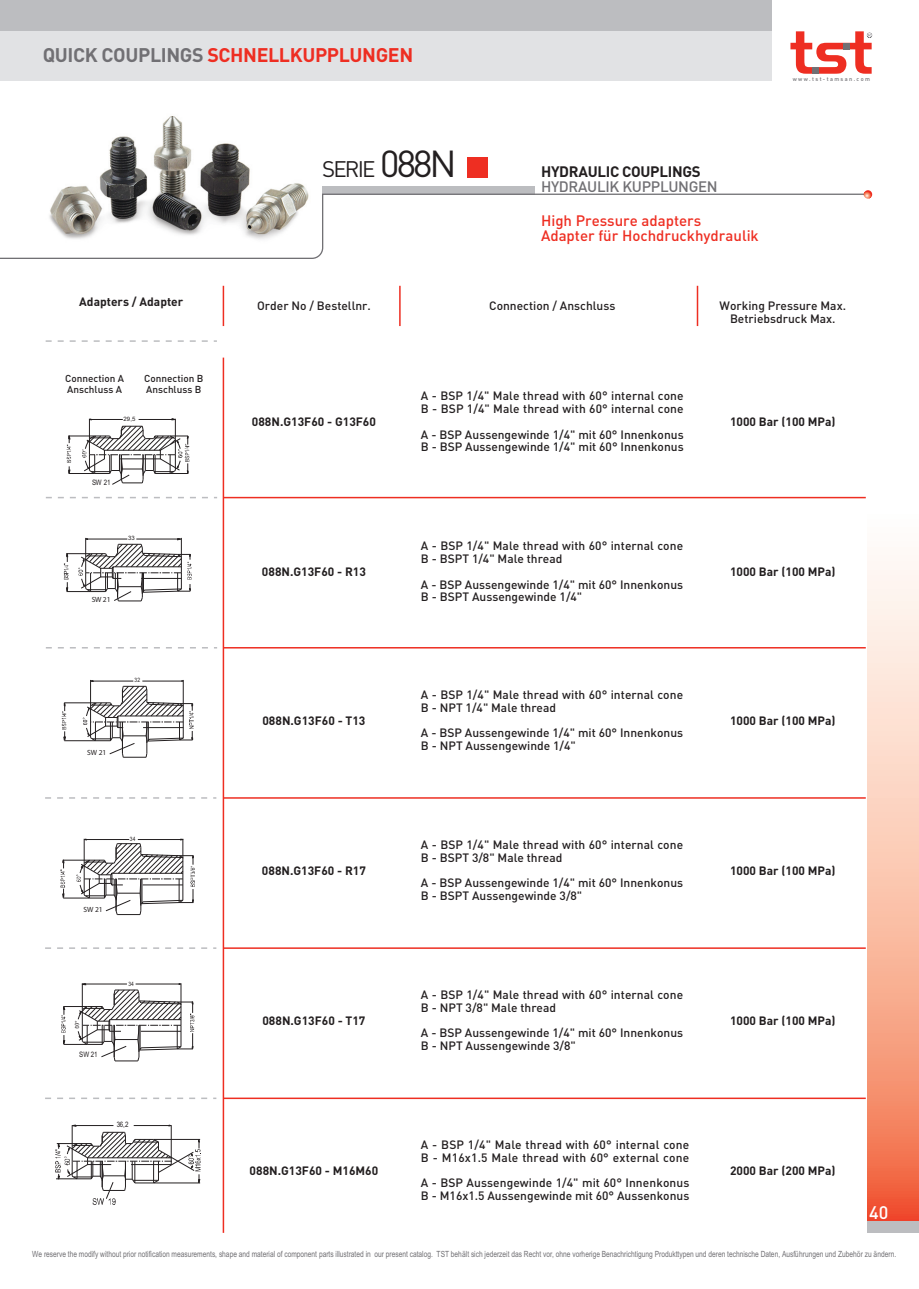
<style>
.page{position:relative;width:919px;height:1289px;background:#fff}
.page>*{position:absolute;margin:0;border:0;box-sizing:border-box;transform-origin:0 0}
.t1{font:22.2px "DIN Bek";letter-spacing:-.08em;color:#231f20}
.t2{font:700 19.5px "DI Nbek";letter-spacing:-.02em;color:#ee2e22}
.t3{font:500 18px "DI Nbek";color:#fff}
.t4{font:500 15px/15px "DI Nbek";color:#ee2e22}
.t5{font:500 15px "DI Nbek";letter-spacing:-.02em;color:#717074}
.t6{font:700 15px "DI Nbek";letter-spacing:-.02em;color:#231f20}
.t7{font:500 12px/12.8px "DI Nbek";color:#231f20}
.t8{font:700 12px "DI Nbek";color:#231f20}
.t9{font:500 10.05px/11.4px "DI Nbek";color:#231f20}
.t10{font:8.55px "Arial";color:#717074;scale:.78 1}
.t11{font:7.5px "Arial Narrow";letter-spacing:-.005em;color:#231f20}
.t12{font:7.5px "Myriad Pro";letter-spacing:-.015em;color:#231f20}
.t13{font:6px "Arial Narrow";color:#231f20}
.t14{font:6px "Arial";color:#231f20}
.t15{font:500 5.55px "DI Nbek";letter-spacing:.245em;color:#717074}
.s1{color:#717074}
.s2{font-size:37.05px}
</style>
<div class="page">
<img style="left:59px;top:116px;width:249px;height:77px">
<svg style="left:867px;top:561px;width:51px;height:660px;background:#f9baa4"></svg>
<div style="left:867px;top:1221px;width:51px;height:11px;background:#bcbdc0"></div>
<div style="left:0;top:0;width:771px;height:80px;background:#e1e2e4"></div>
<div style="left:0;top:0;width:771px;height:30px;background:#bcbdc0"></div>
<svg style="left:790px;top:31px;width:82px;height:43px"></svg>
<div style="left:322px;top:186px;width:212px;height:9px;background:#bcbdc0"></div>
<svg style="left:0;top:193px;width:863px;height:66px"></svg>
<svg style="left:863px;top:190px;width:9px;height:9px"></svg>
<div style="left:466px;top:157px;width:21px;height:20px;background:#ee2e22"></div>
<hr style="left:223px;top:286px;width:1px;height:40px;background:#ee2e22">
<hr style="left:223px;top:647px;width:642px;height:1px;background:#ee2e22">
<hr style="left:223px;top:357px;width:1px;height:875px;background:#ee2e22">
<svg style="left:46px;top:340px;width:171px;height:2px"></svg>
<svg style="left:46px;top:647px;width:171px;height:1px"></svg>
<hr style="left:223px;top:947px;width:642px;height:1px;background:#ee2e22">
<svg style="left:45px;top:947px;width:171px;height:1px"></svg>
<hr style="left:223px;top:797px;width:642px;height:1px;background:#ee2e22">
<svg style="left:45px;top:797px;width:171px;height:1px"></svg>
<hr style="left:223px;top:1097px;width:642px;height:2px;background:#ee2e22">
<svg style="left:45px;top:1097px;width:171px;height:2px"></svg>
<hr style="left:399px;top:286px;width:1px;height:40px;background:#ee2e22">
<hr style="left:696px;top:286px;width:2px;height:40px;background:#ee2e22">
<hr style="left:223px;top:497px;width:642px;height:1px;background:#ee2e22">
<svg style="left:46px;top:497px;width:171px;height:1px"></svg>
<svg style="left:61px;top:983px;width:133px;height:78px"></svg>
<svg style="left:61px;top:838px;width:134px;height:77px"></svg>
<hr style="left:64px;top:702px;width:31px;height:1px;background:#231f20">
<hr style="left:64px;top:740px;width:31px;height:1px;background:#231f20">
<svg style="left:62px;top:702px;width:4px;height:38px"></svg>
<svg style="left:83px;top:680px;width:111px;height:78px"></svg>
<svg style="left:64px;top:538px;width:128px;height:63px"></svg>
<svg style="left:67px;top:418px;width:122px;height:67px"></svg>
<svg style="left:55px;top:1124px;width:146px;height:80px"></svg>
<h2 class="t2" style="left:43px;top:48px;width:372px"><span class="s1">QUICK COUPLINGS</span> SCHNELLKUPPLUNGEN</h2>
<h1 class="t1" style="left:322px;top:161px;width:136px">SERIE <span class="s2">088N</span></h1>
<p class="t8" style="left:79px;top:297px;width:105px">Adapters / Adapter</p>
<p class="t7" style="left:257px;top:300px;width:115px">Order No / Bestellnr.</p>
<p class="t6" style="left:541px;top:166px;width:161px">HYDRAULIC COUPLINGS</p>
<p class="t5" style="left:541px;top:181px;width:178px">HYDRAULIK KUPPLUNGEN</p>
<p class="t4" style="left:541px;top:215px;width:219px">High Pressure adapters<br>Adapter für Hochdruckhydraulik</p>
<p class="t15" style="left:792px;top:77px;width:79px">www.tst-tamsan.com</p>
<p class="t7" style="left:489px;top:300px;width:128px">Connection / Anschluss</p>
<p class="t7" style="left:719px;top:300px;width:128px;line-height:13.5px;text-align:center">Working Pressure Max.<br>Betriebsdruck Max.</p>
<p class="t9" style="left:65px;top:373px;width:60px">Connection A<br>Anschluss A</p>
<p class="t9" style="left:144px;top:373px;width:61px">Connection B<br>Anschluss B</p>
<p class="t14" style="left:124px;top:416px;width:13px">29,5</p>
<p class="t11" style="left:92px;top:480px;width:20px">SW 21</p>
<p class="t14" style="left:128px;top:536px;width:8px">33</p>
<p class="t12" style="left:92px;top:596px;width:20px">SW 21</p>
<p class="t12" style="left:87px;top:749px;width:21px">SW 21</p>
<p class="t13" style="left:134px;top:678px;width:7px">32</p>
<p class="t12" style="left:83px;top:906px;width:21px">SW 21</p>
<p class="t13" style="left:130px;top:836px;width:7px">34</p>
<p class="t11" style="left:79px;top:1051px;width:20px">SW 21</p>
<p class="t13" style="left:128px;top:981px;width:7px">34</p>
<p class="t11" style="left:117px;top:1121px;width:13px">36,2</p>
<p class="t8" style="left:252px;top:417px;width:126px">088N.G13F60 - G13F60</p>
<p class="t7" style="left:421px;top:391px;width:264px">A - BSP 1/4" Male thread with 60° internal cone<br>B - BSP 1/4" Male thread with 60° internal cone</p>
<p class="t7" style="left:421px;top:429px;width:264px">A - BSP Aussengewinde 1/4" mit 60° Innenkonus<br>B - BSP Aussengewinde 1/4" mit 60° Innenkonus</p>
<p class="t8" style="left:730px;top:417px;width:107px">1000 Bar (100 MPa)</p>
<p class="t8" style="left:262px;top:567px;width:105px">088N.G13F60 - R13</p>
<p class="t7" style="left:421px;top:541px;width:264px">A - BSP 1/4" Male thread with 60° internal cone<br>B - BSPT 1/4" Male thread</p>
<p class="t7" style="left:421px;top:579px;width:264px">A - BSP Aussengewinde 1/4" mit 60° Innenkonus<br>B - BSPT Aussengewinde 1/4"</p>
<p class="t8" style="left:730px;top:567px;width:107px">1000 Bar (100 MPa)</p>
<p class="t8" style="left:262px;top:716px;width:104px">088N.G13F60 - T13</p>
<p class="t7" style="left:421px;top:689px;width:264px">A - BSP 1/4" Male thread with 60° internal cone<br>B - NPT 1/4" Male thread</p>
<p class="t7" style="left:421px;top:727px;width:264px">A - BSP Aussengewinde 1/4" mit 60° Innenkonus<br>B - NPT Aussengewinde 1/4"</p>
<p class="t8" style="left:730px;top:716px;width:107px">1000 Bar (100 MPa)</p>
<p class="t8" style="left:262px;top:866px;width:105px">088N.G13F60 - R17</p>
<p class="t7" style="left:421px;top:839px;width:264px">A - BSP 1/4" Male thread with 60° internal cone<br>B - BSPT 3/8" Male thread</p>
<p class="t7" style="left:421px;top:877px;width:264px">A - BSP Aussengewinde 1/4" mit 60° Innenkonus<br>B - BSPT Aussengewinde 3/8"</p>
<p class="t8" style="left:730px;top:866px;width:107px">1000 Bar (100 MPa)</p>
<p class="t8" style="left:262px;top:1016px;width:104px">088N.G13F60 - T17</p>
<p class="t7" style="left:421px;top:989px;width:264px">A - BSP 1/4" Male thread with 60° internal cone<br>B - NPT 3/8" Male thread</p>
<p class="t7" style="left:421px;top:1027px;width:264px">A - BSP Aussengewinde 1/4" mit 60° Innenkonus<br>B - NPT Aussengewinde 3/8"</p>
<p class="t8" style="left:730px;top:1016px;width:107px">1000 Bar (100 MPa)</p>
<p class="t8" style="left:249px;top:1166px;width:130px">088N.G13F60 - M16M60</p>
<p class="t7" style="left:421px;top:1139px;width:270px">A - BSP 1/4" Male thread with 60° internal cone<br>B - M16x1.5 Male thread with 60° external cone</p>
<p class="t7" style="left:421px;top:1177px;width:270px">A - BSP Aussengewinde 1/4" mit 60° Innenkonus<br>B - M16x1.5 Aussengewinde mit 60° Aussenkonus</p>
<p class="t8" style="left:730px;top:1166px;width:107px">2000 Bar (200 MPa)</p>
<h3 class="t3" style="left:869px;top:1206px;width:21px">40</h3>
<p class="t10" style="left:32px;top:1251px;width:1108px">We reserve the modify without prior notification measurements, shape and material of component parts illustrated in our present catalog. TST behält sich jederzeit das Recht vor, ohne vorherige Benachrichtigung Produkttypen und deren technische Daten, Ausführungen und Zubehör zu ändern.</p>
</div>
